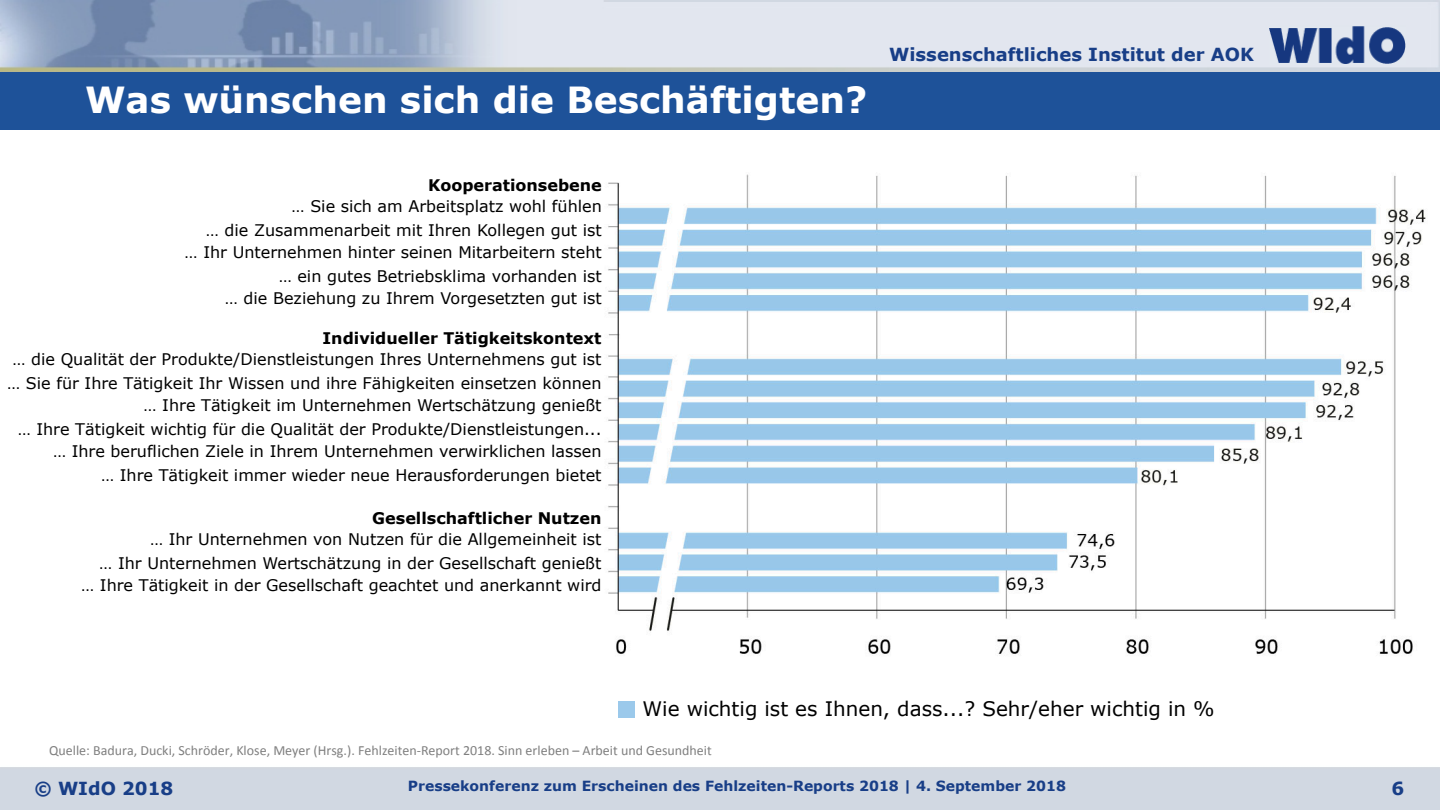
<style>
.page{position:relative;width:1440px;height:810px;background:#fff}
.page>*{position:absolute;margin:0;border:0;box-sizing:border-box;transform-origin:0 0}
.t1{font:700 36px "Verdana";color:#fff}
.t2{font:20px "Verdana";color:#000}
.t3{font:700 18px "Verdana";color:#183e87}
.t4{font:16px/24px "Verdana";color:#000;text-align:right}
.t5{font:700 16px "Verdana";color:#000}
.t6{font:14px "Calibri";color:#7f7f7f}
.t7{font:700 14px "Verdana";color:#183e87}
</style>
<div class="page">
<img style="left:0;top:0;width:1440px;height:810px">
<img style="left:1269px;top:26px;width:136px;height:39px">
<img style="left:594px;top:172px;width:836px;height:499px">
<div style="left:0;top:72px;width:1440px;height:58px;background:#1e5299"></div>
<div style="left:619px;top:701px;width:16px;height:16px;background:#9bc9eb"></div>
<h1 class="t1" style="left:85px;top:77px;width:784px">Was wünschen sich die Beschäftigten?</h1>
<p class="t5" style="left:428px;top:175px;width:175px">Kooperationsebene</p>
<p class="t4" style="left:206px;top:194px;width:398px">… Sie sich am Arbeitsplatz wohl fühlen<br>… die Zusammenarbeit mit Ihren Kollegen gut ist</p>
<p class="t4" style="left:185px;top:240px;width:419px">… Ihr Unternehmen hinter seinen Mitarbeitern steht … ein gutes Betriebsklima vorhanden ist</p>
<p class="t4" style="left:225px;top:286px;width:379px">… die Beziehung zu Ihrem Vorgesetzten gut ist</p>
<p class="t5" style="left:323px;top:328px;width:281px">Individueller Tätigkeitskontext</p>
<p class="t4" style="left:7px;top:347px;width:596px;text-align:center">… die Qualität der Produkte/Dienstleistungen Ihres Unternehmens gut ist … Sie für Ihre Tätigkeit Ihr Wissen und ihre Fähigkeiten einsetzen können</p>
<p class="t4" style="left:18px;top:393px;width:585px">… Ihre Tätigkeit im Unternehmen Wertschätzung genießt<br>… Ihre Tätigkeit wichtig für die Qualität der Produkte/Dienstleistungen...</p>
<p class="t4" style="left:53px;top:439px;width:550px">… Ihre beruflichen Ziele in Ihrem Unternehmen verwirklichen lassen … Ihre Tätigkeit immer wieder neue Herausforderungen bietet</p>
<p class="t5" style="left:372px;top:508px;width:231px">Gesellschaftlicher Nutzen</p>
<p class="t4" style="left:99px;top:527px;width:504px">… Ihr Unternehmen von Nutzen für die Allgemeinheit ist<br>… Ihr Unternehmen Wertschätzung in der Gesellschaft genießt</p>
<p class="t4" style="left:81px;top:573px;width:522px">… Ihre Tätigkeit in der Gesellschaft geachtet und anerkannt wird</p>
<p class="t3" style="left:889px;top:43px;width:366px">Wissenschaftliches Institut der AOK</p>
<p class="t2" style="left:643px;top:696px;width:574px">Wie wichtig ist es Ihnen, dass...? Sehr/eher wichtig in %</p>
<p class="t6" style="left:49px;top:742px;width:664px">Quelle: Badura, Ducki, Schröder, Klose, Meyer (Hrsg.). Fehlzeiten-Report 2018. Sinn erleben – Arbeit und Gesundheit</p>
<p class="t3" style="left:35px;top:777px;width:140px">© WIdO 2018</p>
<p class="t7" style="left:408px;top:777px;width:660px">Pressekonferenz zum Erscheinen des Fehlzeiten-Reports 2018 | 4. September 2018</p>
<p class="t3" style="left:1391px;top:777px;width:14px">6</p>
</div>
